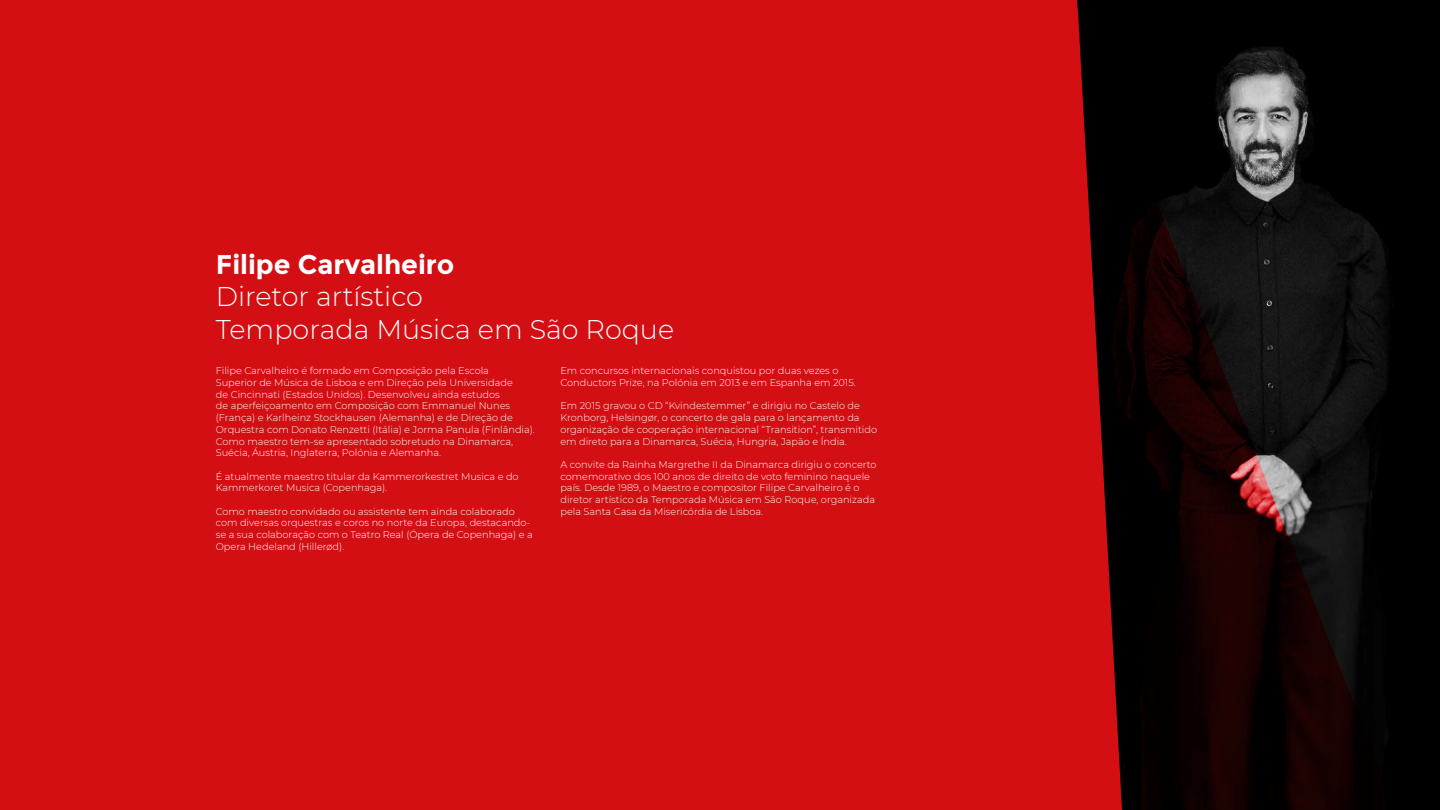
<style>
.page{position:relative;width:1440px;height:810px;background:#d40f14}
.page>*{position:absolute;margin:0;border:0;box-sizing:border-box;transform-origin:0 0}
.t1{font:300 27px/32.4px "Montserrat";color:#fff}
.t2{font:700 27px "Montserrat";color:#fff}
.t3{font:300 9.75px/11.7px "Montserrat";color:#fff}
</style>
<div class="page">
<div style="left:1077px;top:0;width:363px;height:810px;background:#000"></div>
<svg style="left:1122px;top:47px;width:265px;height:763px"></svg>
<svg style="left:1077px;top:1px;width:45px;height:809px;fill:#d40f14"></svg>
<h1 class="t2" style="left:216px;top:248px;width:240px">Filipe Carvalheiro</h1>
<h1 class="t1" style="left:216px;top:280px;width:460px">Diretor artístico<br>Temporada Música em São Roque</h1>
<p class="t3" style="left:560px;top:365px;width:297px">Em concursos internacionais conquistou por duas vezes o<br>Conductors Prize, na Polónia em 2013 e em Espanha em 2015.</p>
<p class="t3" style="left:560px;top:400px;width:318px">Em 2015 gravou o CD “Kvindestemmer” e dirigiu no Castelo de Kronborg, Helsingør, o concerto de gala para o lançamento da organização de cooperação internacional “Transition”, transmitido em direto para a Dinamarca, Suécia, Hungria, Japão e Índia.</p>
<p class="t3" style="left:560px;top:458px;width:318px">A convite da Rainha Margrethe II da Dinamarca dirigiu o concerto comemorativo dos 100 anos de direito de voto feminino naquele país. Desde 1989, o Maestro e compositor Filipe Carvalheiro é o diretor artístico da Temporada Música em São Roque, organizada pela Santa Casa da Misericórdia de Lisboa.</p>
<p class="t3" style="left:216px;top:365px;width:321px">Filipe Carvalheiro é formado em Composição pela Escola<br>Superior de Música de Lisboa e em Direção pela Universidade<br>de Cincinnati (Estados Unidos). Desenvolveu ainda estudos<br>de aperfeiçoamento em Composição com Emmanuel Nunes (França) e Karlheinz Stockhausen (Alemanha) e de Direção de Orquestra com Donato Renzetti (Itália) e Jorma Panula (Finlândia).<br>Como maestro tem-se apresentado sobretudo na Dinamarca, Suécia, Áustria, Inglaterra, Polónia e Alemanha.</p>
<p class="t3" style="left:216px;top:470px;width:304px">É atualmente maestro titular da Kammerorkestret Musica e do<br>Kammerkoret Musica (Copenhaga).</p>
<p class="t3" style="left:216px;top:505px;width:319px">Como maestro convidado ou assistente tem ainda colaborado com diversas orquestras e coros no norte da Europa, destacando&shy;se a sua colaboração com o Teatro Real (Ópera de Copenhaga) e a Opera Hedeland (Hillerød).</p>
</div>
